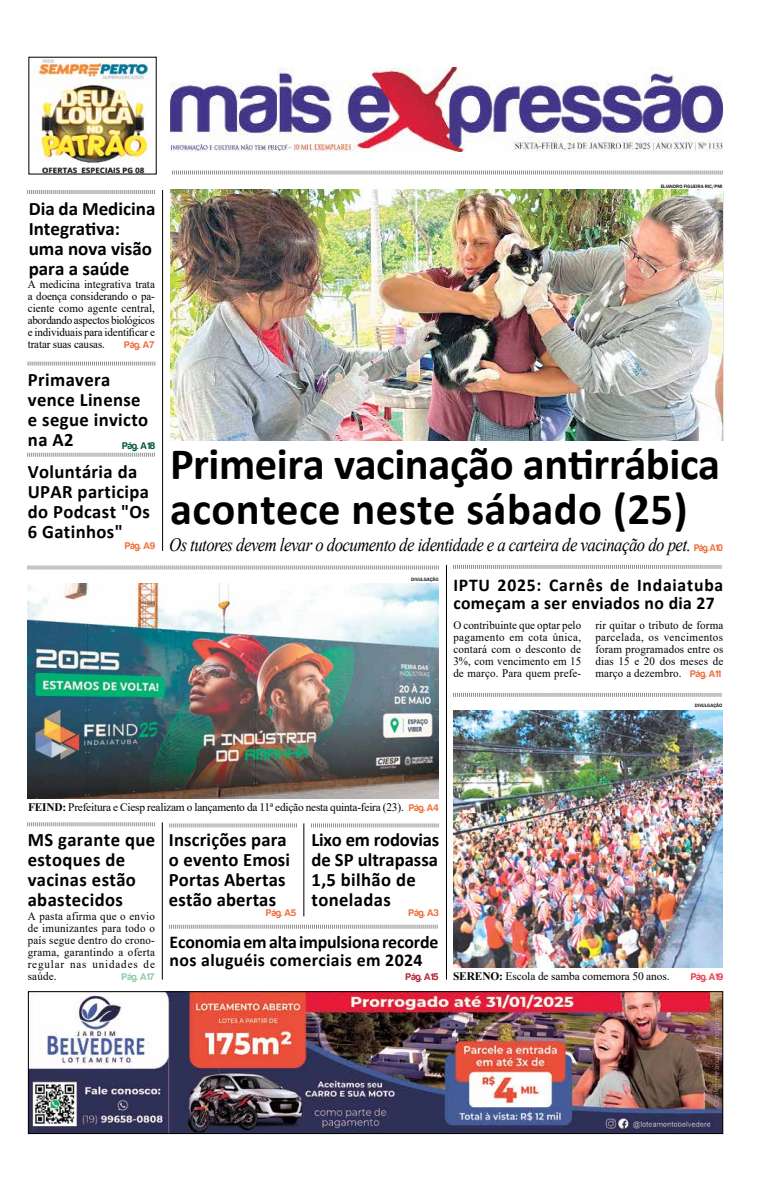
<style>
.page{position:relative;width:780px;height:1191px;background:#fff}
.page>*{position:absolute;margin:0;border:0;box-sizing:border-box;transform-origin:0 0}
.t1{font:700 45px/45px "Calibri";letter-spacing:-.01em;color:#000}
.t2{font:700 19px/20px "Calibri";letter-spacing:.02em;color:#000}
.t3{font:700 19px/20px "Calibri";color:#000}
.t4{font:italic 19px "Times New Roman";letter-spacing:-.03em;color:#000;scale:.88 1}
.t5{font:700 18px/18px "Calibri";letter-spacing:-.005em;color:#000}
.t6{font:700 18px/18px "Calibri";letter-spacing:.045em;color:#000}
.t7{font:11.5px/12px "Times New Roman";letter-spacing:.01em;color:#000;text-align:justify;scale:.96 1}
.t8{font:11.5px "Times New Roman";letter-spacing:-.02em;color:#000}
.t9{font:11.5px "Times New Roman";letter-spacing:-.01em;color:#000}
.t10{font:10px "Harabara";color:#ef6f3c}
.t11{font:10px "Harabara";letter-spacing:-.01em;color:#ea3f54}
.t12{font:10px "Harabara";color:#005b37}
.t13{font:10px "Harabara";color:#b32436}
.t14{font:10px "Harabara";color:#8fcca2}
.t15{font:500 4.9px "Franklin Gothic";color:#000}
.s1{font-family:"Harabara";font-style:normal;font-size:10px;color:#ef6f3c}
.s2{font-family:"Harabara";font-size:10px;color:#ef6f3c}
.s3{font-weight:700}
</style>
<div class="page">
<img style="left:171px;top:67px;width:551px;height:85px">
<img style="left:32px;top:59px;width:119px;height:113px">
<svg style="left:172px;top:170px;width:550px;height:5px"></svg>
<img style="left:30px;top:993px;width:691px;height:139px">
<div style="left:28px;top:991px;width:695px;height:143px;border:1px solid #000"></div>
<svg style="left:27px;top:565px;width:412px;height:5px;background:#cfcfcf"></svg>
<svg style="left:453px;top:693px;width:268px;height:4px"></svg>
<svg style="left:453px;top:565px;width:268px;height:4px"></svg>
<svg style="left:169px;top:924px;width:269px;height:4px"></svg>
<svg style="left:27px;top:190px;width:128px;height:4px"></svg>
<svg style="left:27px;top:822px;width:128px;height:4px"></svg>
<svg style="left:27px;top:453px;width:128px;height:4px"></svg>
<svg style="left:169px;top:823px;width:128px;height:4px"></svg>
<svg style="left:311px;top:823px;width:128px;height:4px"></svg>
<svg style="left:28px;top:361px;width:127px;height:4px"></svg>
<img style="left:170px;top:190px;width:552px;height:250px">
<img style="left:28px;top:583px;width:410px;height:215px">
<img style="left:453px;top:710px;width:269px;height:257px">
<hr style="left:162px;top:190px;width:1px;height:361px;background:#000">
<hr style="left:446px;top:565px;width:1px;height:414px;background:#000">
<hr style="left:303px;top:823px;width:1px;height:93px;background:#000">
<hr style="left:162px;top:822px;width:1px;height:157px;background:#000">
<h2 class="t3" style="left:29px;top:198px;width:128px">Dia da Medicina<br>Integrativa: uma nova visão para a saúde</h2>
<p class="t7" style="left:28px;top:278px;width:134px">A medicina integrativa trata a doença considerando o pa&shy;ciente como agente central, abordando aspectos biológicos e individuais para identificar e tratar suas causas.</p>
<p class="t10" style="left:125px;top:339px;width:32px">Pág. A7</p>
<h2 class="t2" style="left:28px;top:369px;width:122px">Primavera vence Linense e segue invicto na A2</h2>
<p class="t12" style="left:122px;top:440px;width:34px">Pág. A18</p>
<h2 class="t2" style="left:28px;top:461px;width:124px">Voluntária da<br>UPAR participa do Podcast "Os<br>6 Gatinhos"</h2>
<p class="t10" style="left:125px;top:540px;width:32px">Pág. A9</p>
<p class="t15" style="left:660px;top:183px;width:63px">ELIANDRO FIGUEIRA RIC/PMI</p>
<h1 class="t1" style="left:170px;top:441px;width:551px">Primeira vacinação antirrábica acontece neste sábado (25)</h1>
<h2 class="t4" style="left:169px;top:531px;width:630px">Os tutores devem levar o documento de identidade e a carteira de vacinação do pet. <span class="s1">Pág. A10</span></h2>
<p class="t15" style="left:411px;top:576px;width:29px">DIVULGAÇÃO</p>
<h3 class="t6" style="left:453px;top:576px;width:271px">IPTU 2025: Carnês de Indaiatuba começam a ser enviados no dia 27</h3>
<p class="t7" style="left:453px;top:619px;width:135px">O contribuinte que optar pelo pagamento em cota única, contará com o desconto de 3%, com vencimento em 15 de março. Para quem prefe-</p>
<p class="t7" style="left:595px;top:619px;width:135px">rir quitar o tributo de forma parcelada, os vencimentos foram programados entre os dias 15 e 20 dos meses de março a dezembro. <span class="s2">Pág. A11</span></p>
<p class="t15" style="left:694px;top:702px;width:29px">DIVULGAÇÃO</p>
<p class="t8" style="left:28px;top:798px;width:412px"><span class="s3">FEIND:</span> Prefeitura e Ciesp realizam o lançamento da 11ª edição nesta quinta-feira (23). <span class="s2">Pág. A4</span></p>
<h2 class="t2" style="left:28px;top:829px;width:129px">MS garante que estoques de vacinas estão abastecidos</h2>
<p class="t7" style="left:28px;top:910px;width:134px">A pasta afirma que o envio de imunizantes para todo o país segue dentro do crono&shy;grama, garantindo a oferta regular nas unidades de saúde.</p>
<p class="t14" style="left:122px;top:972px;width:34px">Pág. A17</p>
<h2 class="t2" style="left:169px;top:829px;width:123px">Inscrições para o evento Emosi<br>Portas Abertas estão abertas</h2>
<h2 class="t3" style="left:311px;top:829px;width:129px">Lixo em rodovias de SP ultrapassa<br>1,5 bilhão de toneladas</h2>
<p class="t10" style="left:266px;top:908px;width:32px">Pág. A5</p>
<p class="t10" style="left:409px;top:908px;width:32px">Pág. A3</p>
<h3 class="t5" style="left:169px;top:933px;width:270px">Economia em alta impulsiona recorde nos aluguéis comerciais em 2024</h3>
<p class="t13" style="left:406px;top:971px;width:34px">Pág. A15</p>
<p class="t9" style="left:453px;top:968px;width:218px"><span class="s3">SERENO:</span> Escola de samba comemora 50 anos.</p>
<p class="t11" style="left:691px;top:971px;width:34px">Pág. A19</p>
</div>
